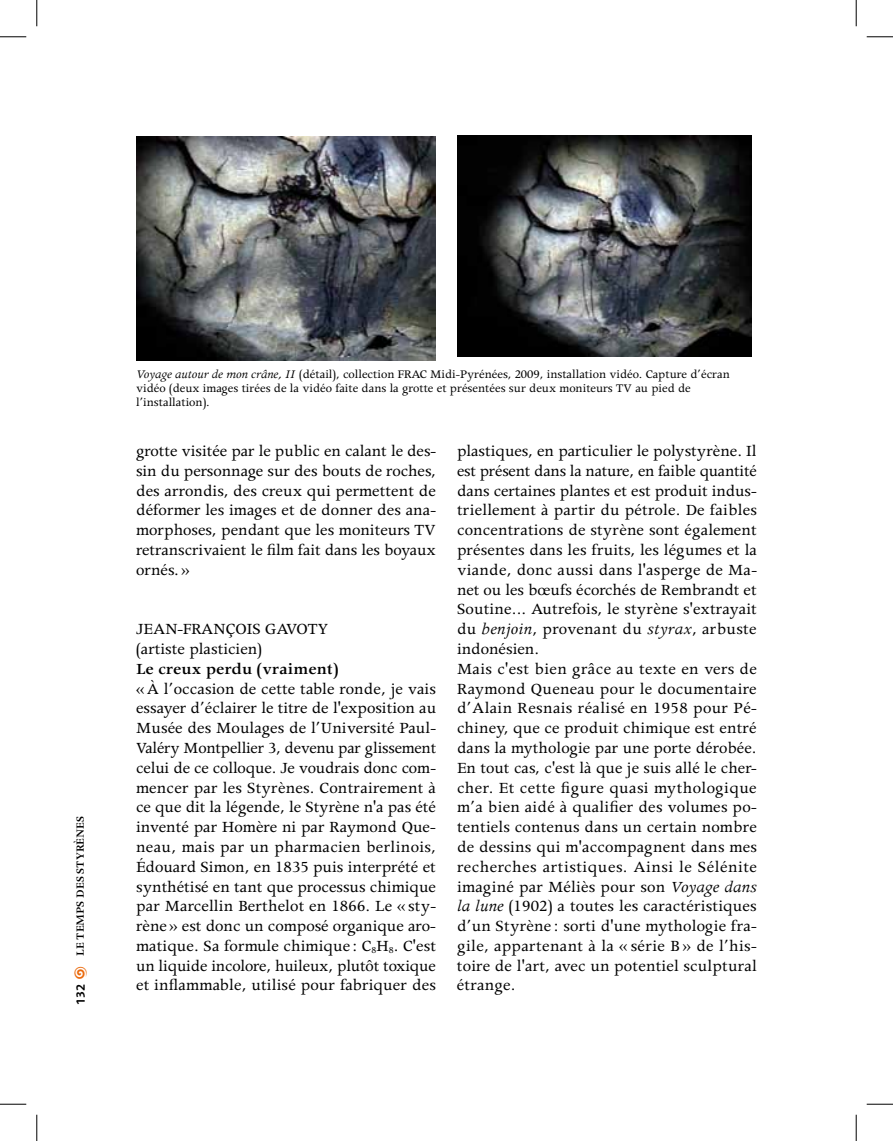
<style>
.page{position:relative;width:893px;height:1141px;background:#fff}
.page>*{position:absolute;margin:0;border:0;box-sizing:border-box;transform-origin:0 0}
.t1{font:17.5px/19.8px "Apollo";letter-spacing:.01em;color:#000;text-align:justify}
.t2{font:600 17.5px "Apollo";color:#000}
.t3{font:13.12px/14px "Apollo";color:#000}
.t4{font:600 12.42px "Apollo";color:#000}
.t5{font:12.25px "D Foundry Sans";color:#000}
.t6{font:12.25px "Altemus Checks Two";color:#eb690b}
.s1{font-style:italic}
</style>
<div class="page">
<img style="left:136px;top:136px;width:299px;height:224px">
<img style="left:457px;top:135px;width:294px;height:221px">
<svg style="left:0;top:36px;width:26px;height:1px"></svg>
<svg style="left:866px;top:36px;width:26px;height:1px"></svg>
<svg style="left:0;top:1103px;width:26px;height:1px"></svg>
<svg style="left:866px;top:1103px;width:26px;height:1px"></svg>
<svg style="left:36px;top:0;width:1px;height:26px"></svg>
<svg style="left:36px;top:1114px;width:1px;height:26px"></svg>
<svg style="left:855px;top:0;width:1px;height:26px"></svg>
<svg style="left:855px;top:1114px;width:1px;height:26px"></svg>
<p class="t4" style="left:73px;top:955px;width:141px;rotate:-90deg">LE TEMPS DES STYRèNES</p>
<p class="t6" style="left:73px;top:978px;width:14px;rotate:-90deg">/</p>
<p class="t5" style="left:74px;top:1004px;width:23px;rotate:-90deg">132</p>
<p class="t3" style="left:136px;top:368px;width:595px"><span class="s1">Voyage autour de mon crâne, II</span> (détail), collection FRAC Midi-Pyrénées, 2009, installation vidéo. Capture d’écran vidéo (deux images tirées de la vidéo faite dans la grotte et présentées sur deux moniteurs TV au pied de l’installation).</p>
<p class="t1" style="left:136px;top:441px;width:301px">grotte visitée par le public en calant le des&shy;sin du personnage sur des bouts de roches, des arrondis, des creux qui permettent de déformer les images et de donner des ana&shy;morphoses, pendant que les moniteurs TV retranscrivaient le film fait dans les boyaux ornés. »</p>
<p class="t1" style="left:136px;top:619px;width:193px">Jean-François GAVOTY (artiste plasticien)</p>
<p class="t2" style="left:136px;top:659px;width:204px">Le creux perdu (vraiment)</p>
<p class="t1" style="left:136px;top:678px;width:301px">«À l’occasion de cette table ronde, je vais essayer d’éclairer le titre de l'exposition au Musée des Moulages de l’Université Paul-Valéry Montpellier 3, devenu par glissement celui de ce colloque. Je voudrais donc com&shy;mencer par les Styrènes. Contrairement à ce que dit la légende, le Styrène n'a pas été inventé par Homère ni par Raymond Que&shy;neau, mais par un pharmacien berlinois, Édouard Simon, en 1835 puis interprété et synthétisé en tant que processus chimique par Marcellin Berthelot en 1866. Le « sty&shy;rène » est donc un composé organique aro&shy;matique. Sa formule chimique : C<sub>8</sub>H<sub>8</sub>. C'est un liquide incolore, huileux, plutôt toxique et inflammable, utilisé pour fabriquer des</p>
<p class="t1" style="left:456px;top:441px;width:301px;text-align:left">plastiques, en particulier le polystyrène. Il est présent dans la nature, en faible quantité dans certaines plantes et est produit indus&shy;triellement à partir du pétrole. De faibles concentrations de styrène sont également présentes dans les fruits, les légumes et la viande, donc aussi dans l'asperge de Ma&shy;net ou les bœufs écorchés de Rembrandt et Soutine... Autrefois, le styrène s'extrayait du <span class="s1">benjoin</span>, provenant du <span class="s1">styrax</span>, arbuste indonésien.<br>Mais c'est bien grâce au texte en vers de Raymond Queneau pour le documentaire d’Alain Resnais réalisé en 1958 pour Pé&shy;chiney, que ce produit chimique est entré dans la mythologie par une porte dérobée.<br>En tout cas, c'est là que je suis allé le cher&shy;cher. Et cette figure quasi mythologique m’a bien aidé à qualifier des volumes po&shy;tentiels contenus dans un certain nombre de dessins qui m'accompagnent dans mes recherches artistiques. Ainsi le Sélénite imaginé par Méliès pour son <span class="s1">Voyage dans la lune</span> (1902) a toutes les caractéristiques d’un Styrène : sorti d'une mythologie fra&shy;gile, appartenant à la « série B » de l’his&shy;toire de l'art, avec un potentiel sculptural étrange.</p>
</div>
